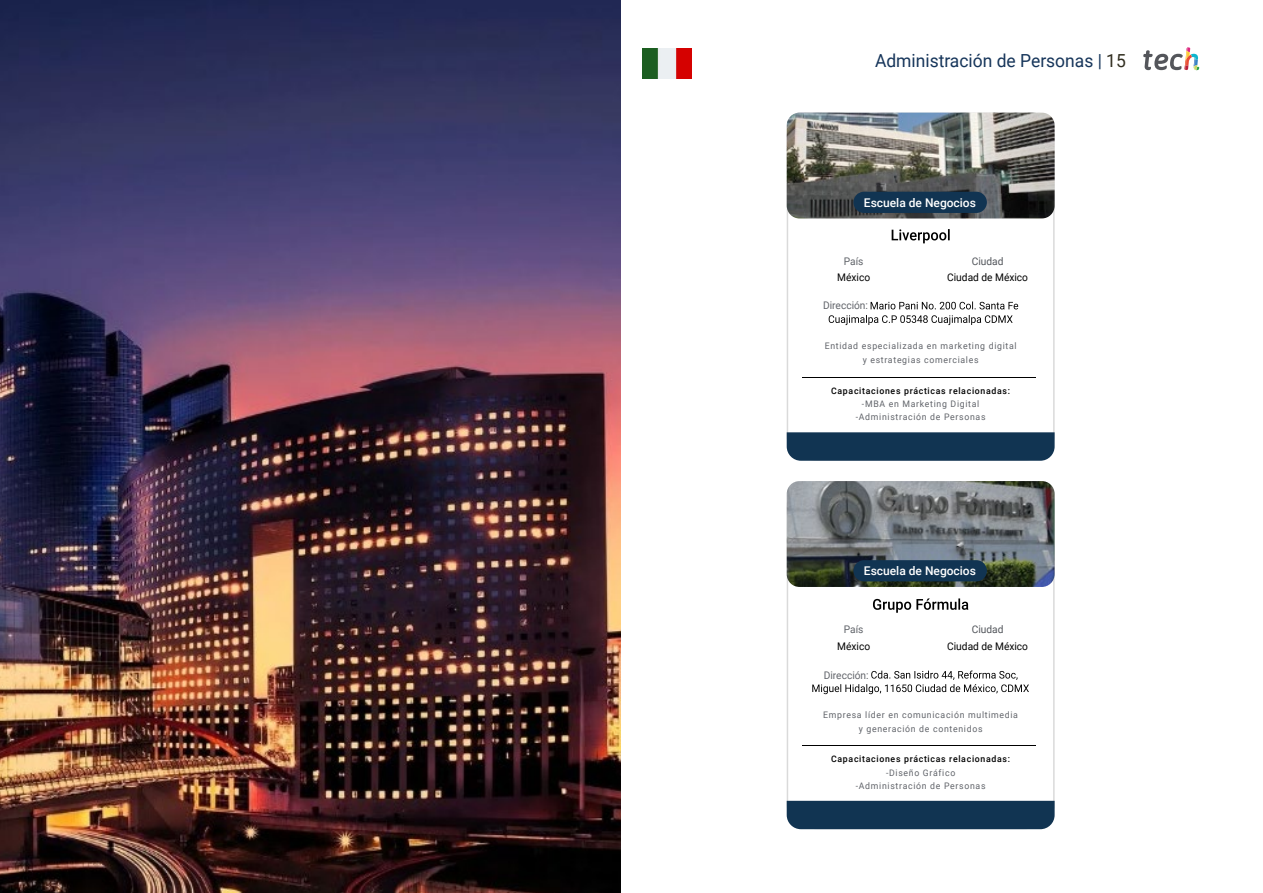
<style>
.page{position:relative;width:1263px;height:893px;background:#fff}
.page>*{position:absolute;margin:0;border:0;box-sizing:border-box;transform-origin:0 0}
.t1{font:18px "Roboto";color:#16355a}
.t2{font:500 12px "Roboto";color:#fff}
.t3{font:10.5px "Roboto";color:#000}
.t4{font:10.5px "Roboto";color:#61646a}
.t5{font:10.5px "Roboto";color:#52555b}
.t6{font:9px/13.5px "Roboto";letter-spacing:.08em;color:#61646a;text-align:center}
.t7{font:500 9px "Roboto";letter-spacing:.08em;color:#000}
.s1{color:#143459}
.s2{color:#312e20}
</style>
<div class="page">
<svg style="left:1143px;top:47px;width:56px;height:24px"></svg>
<img style="left:0;top:0;width:621px;height:893px">
<img style="left:642px;top:49px;width:49px;height:30px">
<svg style="left:786px;top:112px;width:269px;height:339px"></svg>
<img style="left:787px;top:113px;width:267px;height:105px">
<div style="left:853px;top:192px;width:134px;height:21px;background:#113452;border-radius:11px"></div>
<svg style="left:787px;top:432px;width:267px;height:29px;background:#173956"></svg>
<hr style="left:802px;top:377px;width:234px;height:1px;background:#000">
<svg style="left:892px;top:229px;width:58px;height:14px"></svg>
<svg style="left:870px;top:301px;width:148px;height:8px"></svg>
<svg style="left:829px;top:315px;width:184px;height:10px"></svg>
<svg style="left:786px;top:490px;width:269px;height:340px"></svg>
<img style="left:787px;top:481px;width:267px;height:106px">
<div style="left:853px;top:560px;width:134px;height:21px;background:#113452;border-radius:11px"></div>
<div style="left:787px;top:801px;width:267px;height:28px;background:#113452"></div>
<hr style="left:802px;top:745px;width:234px;height:1px;background:#000">
<svg style="left:873px;top:598px;width:95px;height:15px"></svg>
<svg style="left:812px;top:670px;width:217px;height:24px"></svg>
<h1 class="t1" style="left:875px;top:48px;width:252px">Administración de Personas <span class="s1">|</span> <span class="s2">15</span></h1>
<h2 class="t2" style="left:864px;top:194px;width:114px">Escuela de Negocios</h2>
<p class="t4" style="left:844px;top:254px;width:21px">País</p>
<p class="t3" style="left:837px;top:270px;width:34px">México</p>
<p class="t5" style="left:972px;top:254px;width:33px">Ciudad</p>
<p class="t3" style="left:947px;top:270px;width:82px">Ciudad de México</p>
<p class="t4" style="left:823px;top:298px;width:46px">Dirección:</p>
<p class="t6" style="left:825px;top:339px;width:193px">Entidad especializada en marketing digital y estrategias comerciales</p>
<p class="t7" style="left:831px;top:384px;width:180px">Capacitaciones prácticas relacionadas:</p>
<p class="t6" style="left:856px;top:397px;width:131px">-MBA en Marketing Digital -Administración de Personas</p>
<h2 class="t2" style="left:864px;top:563px;width:114px">Escuela de Negocios</h2>
<p class="t4" style="left:844px;top:622px;width:21px">País</p>
<p class="t3" style="left:837px;top:639px;width:34px">México</p>
<p class="t5" style="left:972px;top:622px;width:33px">Ciudad</p>
<p class="t3" style="left:947px;top:639px;width:82px">Ciudad de México</p>
<p class="t4" style="left:824px;top:667px;width:46px">Dirección:</p>
<p class="t6" style="left:823px;top:708px;width:196px">Empresa líder en comunicación multimedia y generación de contenidos</p>
<p class="t7" style="left:831px;top:753px;width:180px">Capacitaciones prácticas relacionadas:</p>
<p class="t6" style="left:856px;top:765px;width:131px">-Diseño Gráfico -Administración de Personas</p>
</div>
